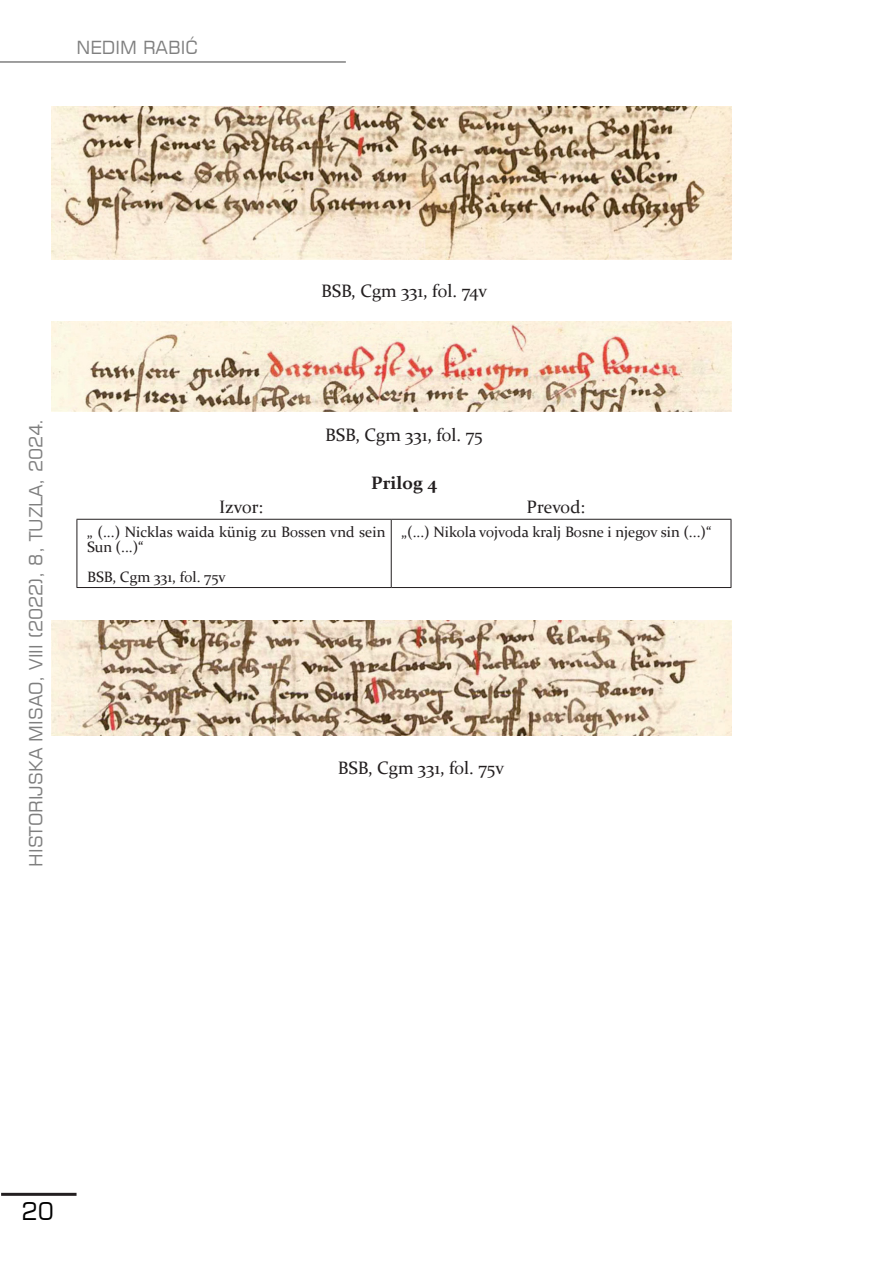
<style>
.page{position:relative;width:893px;height:1263px;background:#fff}
.page>*{position:absolute;margin:0;border:0;box-sizing:border-box;transform-origin:0 0}
.t1{font:24px "Square 721 BT";color:#000001}
.t2{font:18px "Constantia";color:#231f20}
.t3{font:18px "Square 721 BT";color:#7f7f7f}
.t4{font:700 18px "Constantia";color:#231f20}
.Tabela{font:15px/15px "Constantia";color:#231f20}
</style>
<div class="page">
<hr style="left:1px;top:1193px;width:76px;height:3px;background:#231f20">
<hr style="left:0;top:61px;width:346px;height:2px;background:#7f7f7f">
<hr style="left:77px;top:519px;width:314px;height:1px;background:#231f20">
<hr style="left:391px;top:519px;width:340px;height:1px;background:#231f20">
<hr style="left:77px;top:587px;width:314px;height:1px;background:#231f20">
<hr style="left:391px;top:587px;width:340px;height:1px;background:#231f20">
<hr style="left:77px;top:520px;width:1px;height:67px;background:#231f20">
<hr style="left:391px;top:520px;width:1px;height:67px;background:#231f20">
<hr style="left:731px;top:520px;width:1px;height:67px;background:#231f20">
<img style="left:51px;top:106px;width:680px;height:153px">
<img style="left:51px;top:322px;width:680px;height:89px">
<img style="left:51px;top:621px;width:680px;height:115px">
<p class="t3" style="left:77px;top:36px;width:123px">NEDIM RABIĆ</p>
<p class="t2" style="left:321px;top:278px;width:168px">BSB, Cgm 331, fol. 74v</p>
<p class="t3" style="left:25px;top:866px;width:450px;rotate:-90deg">HISTORIJSKA MISAO, VIII (2022), 8, TUZLA, 2024.</p>
<p class="t2" style="left:325px;top:422px;width:159px">BSB, Cgm 331, fol. 75</p>
<p class="t4" style="left:371px;top:470px;width:67px">Prilog 4</p>
<p class="t2" style="left:219px;top:494px;width:46px">Izvor:</p>
<p class="t2" style="left:527px;top:494px;width:60px">Prevod:</p>
<p class="Tabela" style="left:87px;top:523px;width:300px">„ (...) Nicklas waida künig zu Bossen vnd sein<br>Sun (...)“</p>
<p class="Tabela" style="left:87px;top:568px;width:140px">BSB, Cgm 331, fol. 75v</p>
<p class="Tabela" style="left:401px;top:523px;width:311px">„(...) Nikola vojvoda kralj Bosne i njegov sin (...)“</p>
<p class="t2" style="left:338px;top:755px;width:168px">BSB, Cgm 331, fol. 75v</p>
<h1 class="t1" style="left:21px;top:1196px;width:34px">20</h1>
</div>
